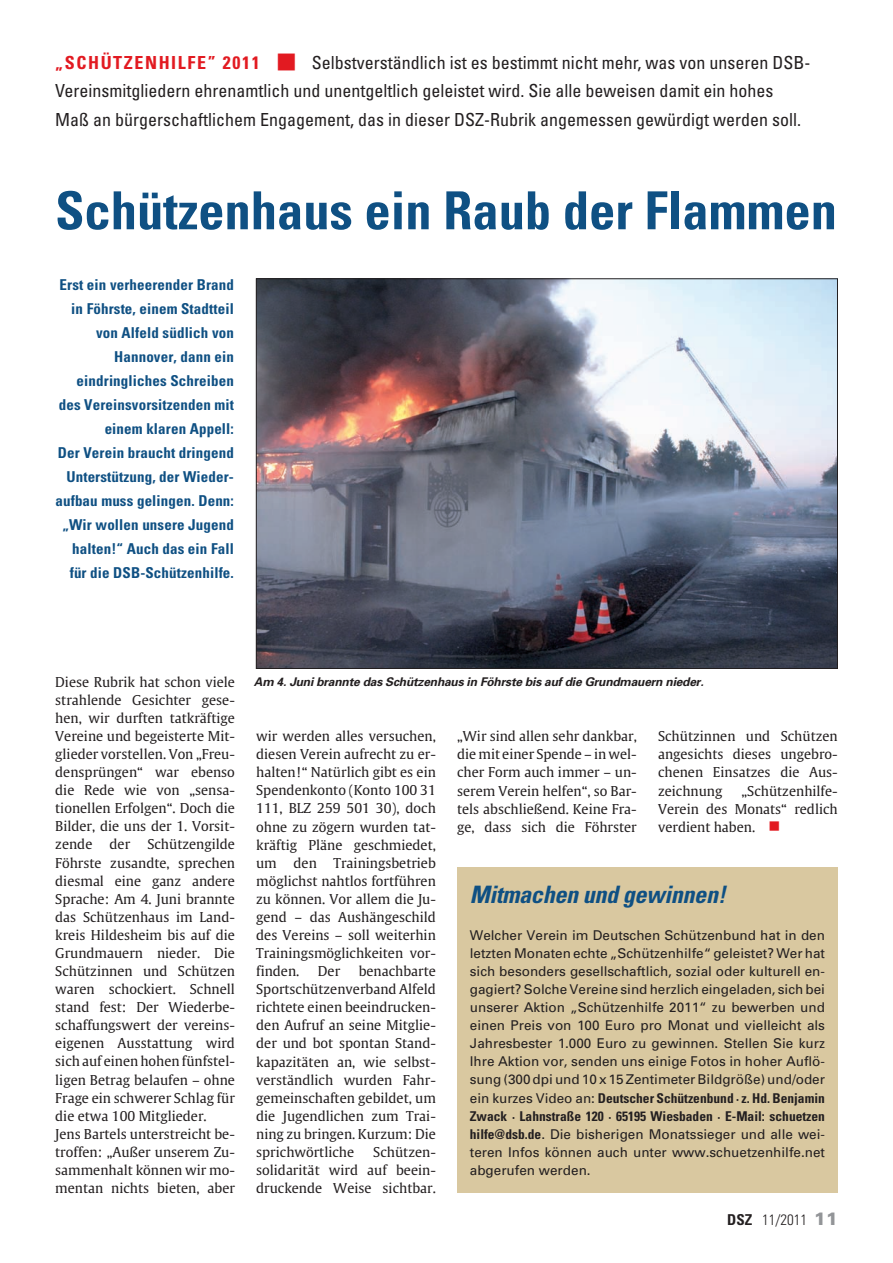
<style>
.page{position:relative;width:893px;height:1263px;background:#fff}
.page>*{position:absolute;margin:0;border:0;box-sizing:border-box;transform-origin:0 0}
.t1{font:700 condensed 52.5px "Univers";color:#0f5083}
.t2{font:italic 700 condensed 24px "Univers";color:#0f5083}
.t3{font:condensed 18px/28.5px "Univers";color:#231f20}
.t4{font:700 condensed 18px "Univers";letter-spacing:.09em;color:#e21a21}
.t5{font:700 condensed 15px/24px "Univers";letter-spacing:.01em;color:#0f5083;text-align:right}
.t6{font:300 condensed 15px "Univers";color:#231f20}
.t7{font:13.5px/18.1px "Gulliver Regular Roman";color:#231f20;text-align:justify}
.t8{font:13.5px/18.1px "Univers";color:#231f20;text-align:justify}
.t9{font:italic 700 12px "Univers";color:#231f20}
.s1{font-weight:700;font-stretch:condensed}
.s2{font-weight:700}
.s3{font-weight:900;font-stretch:normal;font-size:18px;color:#939598}
</style>
<div class="page">
<img style="left:258px;top:281px;width:578px;height:386px">
<div style="left:457px;top:867px;width:381px;height:326px;background:#d9c8a0"></div>
<h3 class="t4" style="left:55px;top:56px;width:206px">„SCHÜTZENHILFE” 2011</h3>
<p class="t3" style="left:55px;top:50px;width:757px;text-indent:257px">Selbstverständlich ist es bestimmt nicht mehr, was von unseren DSB-<br>Vereinsmitgliedern ehrenamtlich und unentgeltlich geleistet wird. Sie alle beweisen damit ein hohes<br>Maß an bürgerschaftlichem Engagement, das in dieser DSZ-Rubrik angemessen gewürdigt werden soll.</p>
<h1 class="t1" style="left:55px;top:191px;width:783px">Schützenhaus ein Raub der Flammen</h1>
<p class="t5" style="left:55px;top:274px;width:180px">Erst ein verheerender Brand in Föhrste, einem Stadtteil von Alfeld südlich von<br>Hannover, dann ein eindringliches Schreiben des Vereinsvorsitzenden mit einem klaren Appell:<br>Der Verein braucht dringend<br>Unterstützung, der Wieder&shy;aufbau muss gelingen. Denn: „Wir wollen unsere Jugend halten!“ Auch das ein Fall für die DSB-Schützenhilfe.</p>
<p class="t7" style="left:55px;top:674px;width:181px">Diese Rubrik hat schon viele strahlende Gesichter gese&shy;hen, wir durften tatkräftige Vereine und begeisterte Mit&shy;glieder vorstellen. Von „Freu&shy;densprüngen“ war ebenso die Rede wie von „sensa&shy;tionellen Erfolgen“. Doch die Bilder, die uns der 1. Vorsit&shy;zende</p>
<p class="t7" style="left:55px;top:836px;width:181px;text-align:left;text-indent:92px">Schützengilde<br>Föhrste zusandte, sprechen diesmal eine ganz andere<br>Sprache: Am 4. Juni brannte das Schützenhaus im Land&shy;kreis Hildesheim bis auf die<br>Grundmauern nieder. Die<br>Schützinnen und Schützen waren schockiert. Schnell stand fest: Der Wiederbe&shy;schaffungswert der vereins&shy;eigenen Ausstattung wird sich auf einen hohen fünfstel&shy;ligen Betrag belaufen – ohne<br>Frage ein schwerer Schlag für die etwa 100 Mitglieder.<br>Jens Bartels unterstreicht be&shy;troffen: „Außer unserem Zu&shy;sammenhalt können wir mo&shy;mentan nichts bieten, aber</p>
<p class="t7" style="left:110px;top:836px;width:22px">der</p>
<p class="t9" style="left:254px;top:677px;width:454px">Am 4.Junibrannte das Schützenhaus in Föhrste bis auf die Grundmauern nieder.</p>
<p class="t7" style="left:256px;top:728px;width:181px">wir werden alles versuchen, diesen Verein aufrecht zu er&shy;halten!“ Natürlich gibt es ein Spendenkonto (Konto 100 31<br>111, BLZ 259 501 30), doch ohne zu zögern wurden tat&shy;kräftig Pläne geschmiedet, um den Trainingsbetrieb möglichst nahtlos fortführen zu können. Vor allem die Ju&shy;gend – das Aushängeschild des Vereins – soll weiterhin Trainingsmöglichkeiten vor&shy;finden.</p>
<p class="t7" style="left:256px;top:963px;width:181px;text-indent:102px">benachbarte Sportschützenverband Alfeld richtete einen beeindrucken&shy;den Aufruf an seine Mitglie&shy;der und bot spontan Stand&shy;kapazitäten an, wie selbst&shy;verständlich wurden Fahr&shy;gemeinschaften gebildet, um die Jugendlichen zum Trai&shy;ning zu bringen. Kurzum: Die sprichwörtliche</p>
<p class="t7" style="left:318px;top:963px;width:24px">Der</p>
<p class="t7" style="left:256px;top:1144px;width:181px;text-indent:117px">Schützen&shy;solidarität wird auf beein&shy;druckende Weise sichtbar.</p>
<p class="t7" style="left:457px;top:728px;width:181px">„Wir sind allen sehr dankbar, die mit einer Spende – in wel&shy;cher Form auch immer – un&shy;serem Verein helfen“, so Bar&shy;tels abschließend. Keine Fra&shy;ge, dass sich die Föhrster</p>
<p class="t7" style="left:658px;top:728px;width:181px">Schützinnen und Schützen angesichts dieses ungebro&shy;chenen Einsatzes die Aus&shy;zeichnung</p>
<p class="t7" style="left:658px;top:782px;width:181px;text-indent:83px">„Schützenhilfe-Verein des Monats“ redlich verdient haben.</p>
<h2 class="t2" style="left:470px;top:885px;width:262px">Mitmachen und gewinnen!</h2>
<p class="t8" style="left:470px;top:927px;width:357px">Welcher Verein im Deutschen Schützenbund hat in den letzten Monaten echte „Schützenhilfe“ geleistet? Wer hat sich besonders gesellschaftlich, sozial oder kulturell en&shy;gagiert? Solche Vereine sind herzlich eingeladen, sich bei unserer Aktion „Schützenhilfe 2011“ zu bewerben und einen Preis von 100 Euro pro Monat und vielleicht als Jahresbester 1.000 Euro zu gewinnen. Stellen Sie kurz Ihre Aktion vor, senden uns einige Fotos in hoher Auflö&shy;sung (300 dpi und 10 x 15 Zentimeter Bildgröße) und/oder ein kurzes Video an: <span class="s1">Deutscher Schützenbund · z. Hd. Benjamin Zwack · Lahnstraße 120 · 65195 Wiesbaden · E-Mail: schuetzen hilfe@dsb.de</span>. Die bisherigen Monatssieger und alle wei&shy;teren Infos können auch unter www.schuetzenhilfe.net abgerufen werden.</p>
<p class="t6" style="left:727px;top:1214px;width:112px"><span class="s2">DSZ</span> 11/2011 <span class="s3">11</span></p>
</div>
